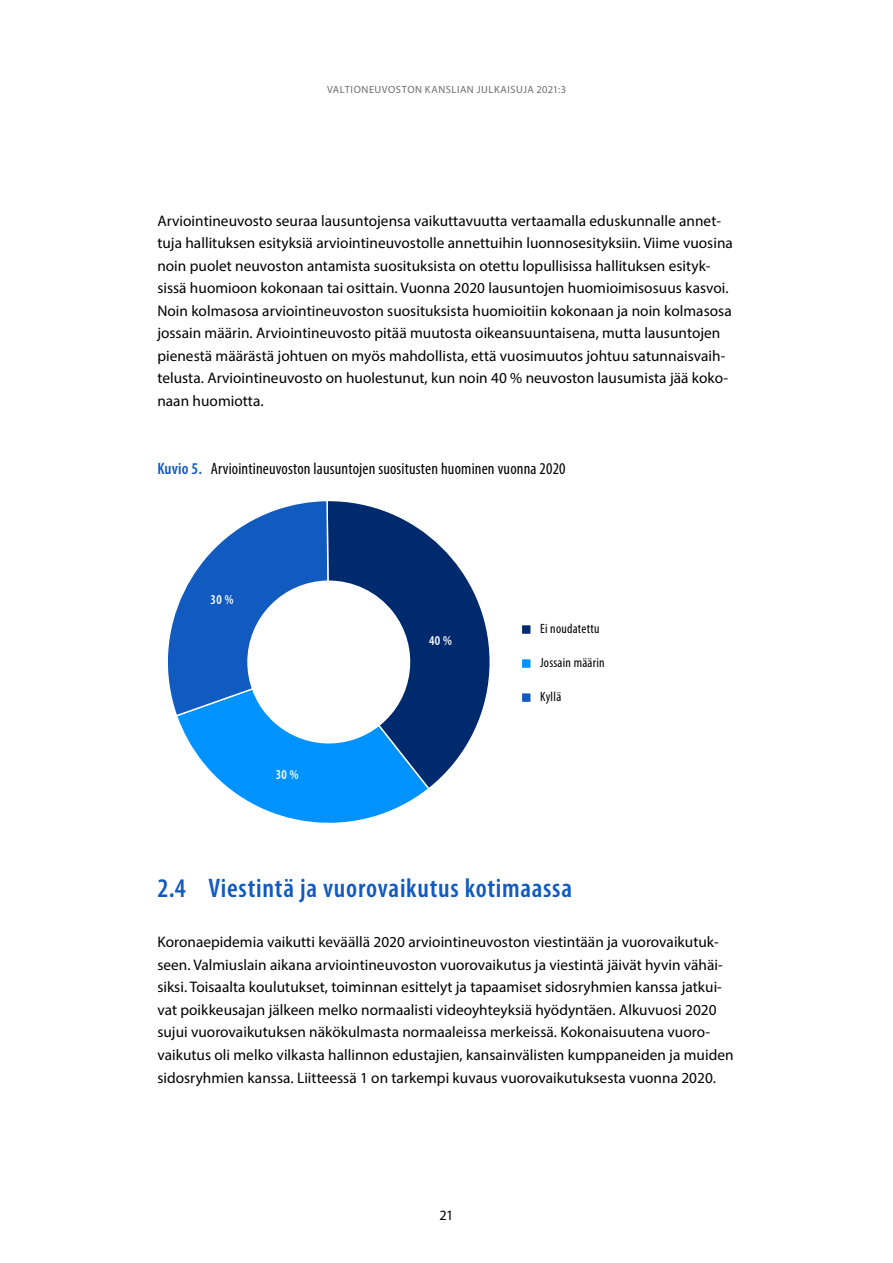
<style>
.page{position:relative;width:893px;height:1263px;background:#fff}
.page>*{position:absolute;margin:0;border:0;box-sizing:border-box;transform-origin:0 0}
.Otsikko_2{font:600 condensed 27px "Myriad Pro";letter-spacing:.025em;color:#115ac0}
.t1{font:condensed 16.5px "Myriad Pro";letter-spacing:.01em;color:#000}
._01_Leipä{font:15.3px/22.5px "Myriad Pro";letter-spacing:.005em;color:#000}
.t2{font:14.25px "Myriad Pro";color:#000}
.t3{font:condensed 13.5px "Myriad Pro";letter-spacing:.02em;color:#000}
.t4{font:10.5px "Myriad Pro";letter-spacing:.01em;color:#6e6e6d}
.s1{font-weight:600;color:#115ac0}
</style>
<div class="page">
<svg style="left:452px;top:559px;width:38px;height:206px"></svg>
<div style="left:521px;top:625px;width:10px;height:9px;background:#002a6e"></div>
<div style="left:521px;top:624px;width:11px;height:11px;border:1px solid #fff"></div>
<div style="left:521px;top:659px;width:10px;height:9px;background:#0093ff"></div>
<div style="left:521px;top:658px;width:11px;height:11px;border:1px solid #fff"></div>
<div style="left:521px;top:693px;width:10px;height:9px;background:#115ac0"></div>
<div style="left:521px;top:692px;width:11px;height:11px;border:1px solid #fff"></div>
<svg style="left:168px;top:501px;width:284px;height:322px"></svg>
<p class="t4" style="left:327px;top:83px;width:14px">Valtioneuvoston</p>
<p class="t4" style="left:425px;top:83px;width:7px">kanslian</p>
<p class="t4" style="left:477px;top:83px;width:7px">julkaisuja</p>
<p class="t4" style="left:537px;top:83px;width:31px">2021:3</p>
<p class="_01_Leipä" style="left:157px;top:209px;width:577px">Arviointineuvosto seuraa lausuntojensa vaikuttavuutta vertaamalla eduskunnalle annet&shy;tuja hallituksen esityksiä arviointineuvostolle annettuihin luonnosesityksiin. Viime vuosina noin puolet neuvoston antamista suosituksista on otettu lopullisissa hallituksen esityk&shy;sissä huomioon kokonaan tai osittain. Vuonna 2020 lausuntojen huomioimisosuus kasvoi.<br>Noin kolmasosa arviointineuvoston suosituksista huomioitiin kokonaan ja noin kolmasosa jossain määrin. Arviointineuvosto pitää muutosta oikeansuuntaisena, mutta lausuntojen pienestä määrästä johtuen on myös mahdollista, että vuosimuutos johtuu satunnaisvaih&shy;telusta. Arviointineuvosto on huolestunut, kun noin 40 % neuvoston lausumista jää koko&shy;naan huomiotta.</p>
<p class="t1" style="left:157px;top:458px;width:410px"><span class="s1">Kuvio 5.</span> Arviointineuvoston lausuntojen suositusten huominen vuonna 2020</p>
<p class="t3" style="left:540px;top:621px;width:61px">Ei noudatettu</p>
<p class="t3" style="left:540px;top:655px;width:66px">Jossain määrin</p>
<p class="t3" style="left:540px;top:689px;width:23px">Kyllä</p>
<h2 class="Otsikko_2" style="left:157px;top:871px;width:416px">2.4 Viestintä ja vuorovaikutus kotimaassa</h2>
<p class="_01_Leipä" style="left:157px;top:931px;width:578px">Koronaepidemia vaikutti keväällä 2020 arviointineuvoston viestintään ja vuorovaikutuk&shy;seen. Valmiuslain aikana arviointineuvoston vuorovaikutus ja viestintä jäivät hyvin vähäi&shy;siksi. Toisaalta koulutukset, toiminnan esittelyt ja tapaamiset sidosryhmien kanssa jatkui&shy;vat poikkeusajan jälkeen melko normaalisti videoyhteyksiä hyödyntäen. Alkuvuosi 2020 sujui vuorovaikutuksen näkökulmasta normaaleissa merkeissä. Kokonaisuutena vuoro&shy;vaikutus oli melko vilkasta hallinnon edustajien, kansainvälisten kumppaneiden ja muiden sidosryhmien kanssa. Liitteessä 1 on tarkempi kuvaus vuorovaikutuksesta vuonna 2020.</p>
<p class="t2" style="left:439px;top:1206px;width:16px">21</p>
</div>
